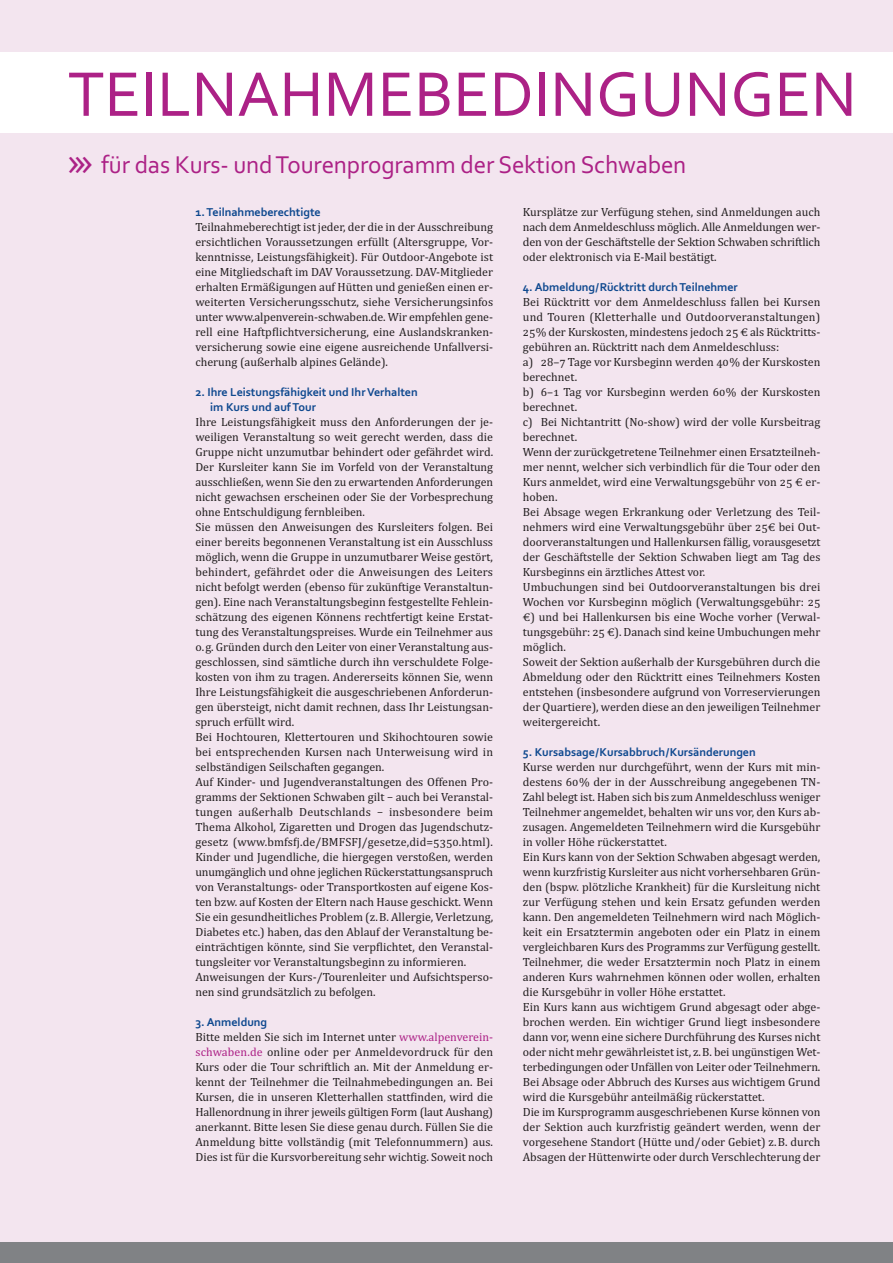
<style>
.page{position:relative;width:893px;height:1263px;background:#fff}
.page>*{position:absolute;margin:0;border:0;box-sizing:border-box;transform-origin:0 0}
.t1{font:66px "Corbel";color:#ac2186}
.t2{font:25.5px "Corbel";letter-spacing:-.005em;color:#ac2186}
.t3{font:12px/15px "Cambria";color:#231f20;text-align:justify}
.t4{font:700 12px/15px "Corbel";color:#0f498f}
.s1{font-family:"Lucida Sans";font-size:37.5px}
.s2{font-family:"Lucida Sans Unicode"}
.s3{color:#ac2186}
</style>
<div class="page">
<div style="left:0;top:0;width:892px;height:1263px;background:#f3e5ef"></div>
<div style="left:0;top:52px;width:892px;height:81px;background:#fff"></div>
<div style="left:0;top:1242px;width:892px;height:21px;background:#808285"></div>
<h1 class="t1" style="left:68px;top:69px;width:790px">TEILNAHMEBEDINGUNGEN</h1>
<h2 class="t2" style="left:68px;top:155px;width:620px"><span class="s1">›››</span> für das Kurs- und Tourenprogramm der Sektion Schwaben</h2>
<p class="t4" style="left:195px;top:206px;width:127px">1. Teilnahmeberechtigte</p>
<p class="t3" style="left:195px;top:221px;width:299px">Teilnahmeberechtigt ist jeder, der die in der Ausschreibung ersichtlichen Voraussetzungen erfüllt (Altersgruppe, Vor‐ kenntnisse, Leistungsfähigkeit). Für Outdoor‐Angebote ist eine Mitgliedschaft im DAV Voraussetzung. DAV‐Mitglieder erhalten Ermäßigungen auf Hütten und genießen einen er‐ weiterten Versicherungsschutz, siehe Versicherungsinfos unter www.alpenverein‐schwaben.de. Wir empfehlen gene ‐ rell eine Haftpflichtversicherung, eine Auslandskranken‐ versicherung sowie eine eigene ausreichende Unfallversi‐ cherung (außerhalb alpines Gelände).</p>
<p class="t4" style="left:210px;top:386px;width:209px;text-indent:-15px">2. Ihre Leistungsfähigkeit und Ihr Verhalten im Kurs und auf Tour</p>
<p class="t3" style="left:195px;top:416px;width:299px;text-align:left">Ihre Leistungsfähigkeit muss den Anforderungen der je‐ weiligen Veranstaltung so weit gerecht werden, dass die Gruppe nicht unzumutbar behindert oder gefährdet wird.<br>Der Kursleiter kann Sie im Vorfeld von der Veranstaltung ausschließen, wenn Sie den zu erwartenden Anforderungen nicht gewachsen erscheinen oder Sie der Vorbesprechung ohne Entschuldigung fernbleiben.<br>Sie müssen den Anweisungen des Kursleiters folgen. Bei einer bereits begonnenen Veranstaltung ist ein Ausschluss möglich, wenn die Gruppe in unzumutbarer Weise gestört, behindert, gefährdet oder die Anweisungen des Leiters nicht befolgt werden (ebenso für zukünftige Veranstaltun‐ gen). Eine nach Veranstaltungsbeginn festgestellte Fehlein‐ schätzung des eigenen Könnens rechtfertigt keine Erstat‐ tung des Veranstaltungspreises. Wurde ein Teilnehmer aus o.g. Gründen durch den Leiter von einer Veranstaltung aus‐ geschlossen, sind sämtliche durch ihn verschuldete Folge‐ kosten von ihm zu tragen. Andererseits können Sie, wenn Ihre Leistungsfähigkeit die ausgeschriebenen Anforderun‐ gen übersteigt, nicht damit rechnen, dass Ihr Leistungsan‐ spruch erfüllt wird.<br>Bei Hochtouren, Klettertouren und Skihochtouren sowie bei entsprechenden Kursen nach Unterweisung wird in selbständigen Seilschaften gegangen.<br>Auf Kinder‐ und Jugendveranstaltungen des Offenen Pro‐ gramms der Sektionen Schwaben gilt <span class="s2">–</span> auch bei Veranstal‐ tungen außerhalb Deutschlands <span class="s2">–</span> insbesondere beim Thema Alkohol, Zigaretten und Drogen das Jugendschutz‐ gesetz (www.bmfsfj.de/BMFSFJ/gesetze,did=5350.html).<br>Kinder und Jugendliche, die hiergegen verstoßen, werden unumgänglich und ohne jeglichen Rückerstattungsanspruch von Veranstaltungs‐ oder Transportkosten auf eigene Kos‐ ten bzw. auf Kosten der Eltern nach Hause geschickt. Wenn Sie ein gesundheitliches Problem (z.B. Allergie, Verletzung, Diabetes etc.) haben, das den Ablauf der Veranstaltung be‐ einträchtigen könnte, sind Sie verpflichtet, den Veranstal‐ tungsleiter vor Veranstaltungsbeginn zu informieren.<br>Anweisungen der Kurs‐/Tourenleiter und Aufsichtsperso‐ nen sind grundsätzlich zu befolgen.</p>
<p class="t4" style="left:195px;top:1016px;width:73px">3. Anmeldung</p>
<p class="t3" style="left:195px;top:1031px;width:299px">Bitte melden Sie sich im Internet unter <span class="s3">www.alpenverein‐ schwaben.de</span> online oder per Anmeldevordruck für den Kurs oder die Tour schriftlich an. Mit der Anmeldung er‐ kennt der Teilnehmer die Teilnahmebedingungen an. Bei Kursen, die in unseren Kletterhallen stattfinden, wird die Hallenordnung in ihrer jeweils gültigen Form (laut Aushang) anerkannt. Bitte lesen Sie diese genau durch. Füllen Sie die Anmeldung bitte vollständig (mit Telefonnummern) aus.<br>Dies ist für die Kursvorbereitung sehr wichtig. Soweit noch</p>
<p class="t3" style="left:523px;top:206px;width:299px">Kursplätze zur Verfügung stehen, sind Anmeldungen auch nach dem Anmeldeschluss möglich. Alle Anmeldungen wer‐ den von der Geschäftstelle der Sektion Schwaben schriftlich oder elektronisch via E‐Mail bestätigt.</p>
<p class="t4" style="left:523px;top:281px;width:216px">4. Abmeldung/Rücktritt durch Teilnehmer</p>
<p class="t3" style="left:523px;top:296px;width:299px;text-align:left">Bei Rücktritt vor dem Anmeldeschluss fallen bei Kursen und Touren (Kletterhalle und Outdoorveranstaltungen)<br>25% der Kurskosten, mindestens jedoch 25 € als Rücktritts‐ gebühren an. Rücktritt nach dem Anmeldeschluss:<br>a) 28–7 Tage vor Kursbeginn werden 40% der Kurskosten berechnet.<br>b) 6–1 Tag vor Kursbeginn werden 60% der Kurskosten berechnet.<br>c) Bei Nichtantritt (No‐show) wird der volle Kursbeitrag berechnet.<br>Wenn der zurückgetretene Teilnehmer einen Ersatzteilneh‐ mer nennt, welcher sich verbindlich für die Tour oder den Kurs anmeldet, wird eine Verwaltungsgebühr von 25 € er‐ hoben.<br>Bei Absage wegen Erkrankung oder Verletzung des Teil‐ nehmers wird eine Verwaltungsgebühr über 25€ bei Out‐ doorveranstaltungen und Hallenkursen fällig, vorausgesetzt der Geschäftstelle der Sektion Schwaben liegt am Tag des Kursbeginns ein ärztliches Attest vor.<br>Umbuchungen sind bei Outdoorveranstaltungen bis drei Wochen vor Kursbeginn möglich (Verwaltungsgebühr: 25 €) und bei Hallenkursen bis eine Woche vorher (Verwal‐ tungsgebühr: 25 €). Danach sind keine Umbuchungen mehr möglich.<br>Soweit der Sektion außerhalb der Kursgebühren durch die Abmeldung oder den Rücktritt eines Teilnehmers Kosten entstehen (insbesondere aufgrund von Vorreservierungen der Quartiere), werden diese an den jeweiligen Teilnehmer weitergereicht.</p>
<p class="t4" style="left:523px;top:746px;width:234px">5. Kursabsage/Kursabbruch/Kursänderungen</p>
<p class="t3" style="left:523px;top:761px;width:299px;text-align:left">Kurse werden nur durchgeführt, wenn der Kurs mit min‐ destens 60% der in der Ausschreibung angegebenen TN‐ Zahl belegt ist. Haben sich bis zum Anmeldeschluss weniger Teilnehmer angemeldet, behalten wir uns vor, den Kurs ab‐ zusagen. Angemeldeten Teilnehmern wird die Kursgebühr in voller Höhe rückerstattet.<br>Ein Kurs kann von der Sektion Schwaben abgesagt werden, wenn kurzfristig Kursleiter aus nicht vorhersehbaren Grün‐ den (bspw. plötzliche Krankheit) für die Kursleitung nicht zur Verfügung stehen und kein Ersatz gefunden werden kann. Den angemeldeten Teilnehmern wird nach Möglich‐ keit ein Ersatztermin angeboten oder ein Platz in einem vergleichbaren Kurs des Programms zur Verfügung gestellt.<br>Teilnehmer, die weder Ersatztermin noch Platz in einem anderen Kurs wahrnehmen können oder wollen, erhalten die Kursgebühr in voller Höhe erstattet.<br>Ein Kurs kann aus wichtigem Grund abgesagt oder abge‐ brochen werden. Ein wichtiger Grund liegt insbesondere dann vor, wenn eine sichere Durchführung des Kurses nicht oder nicht mehr gewährleistet ist, z.B. bei ungünstigen Wet‐ terbedingungen oder Unfällen von Leiter oder Teilnehmern.<br>Bei Absage oder Abbruch des Kurses aus wichtigem Grund wird die Kursgebühr anteilmäßig rückerstattet.<br>Die im Kursprogramm ausgeschriebenen Kurse können von der Sektion auch kurzfristig geändert werden, wenn der vorgesehene Standort (Hütte und/oder Gebiet) z.B. durch Absagen der Hüttenwirte oder durch Verschlechterung der</p>
</div>
